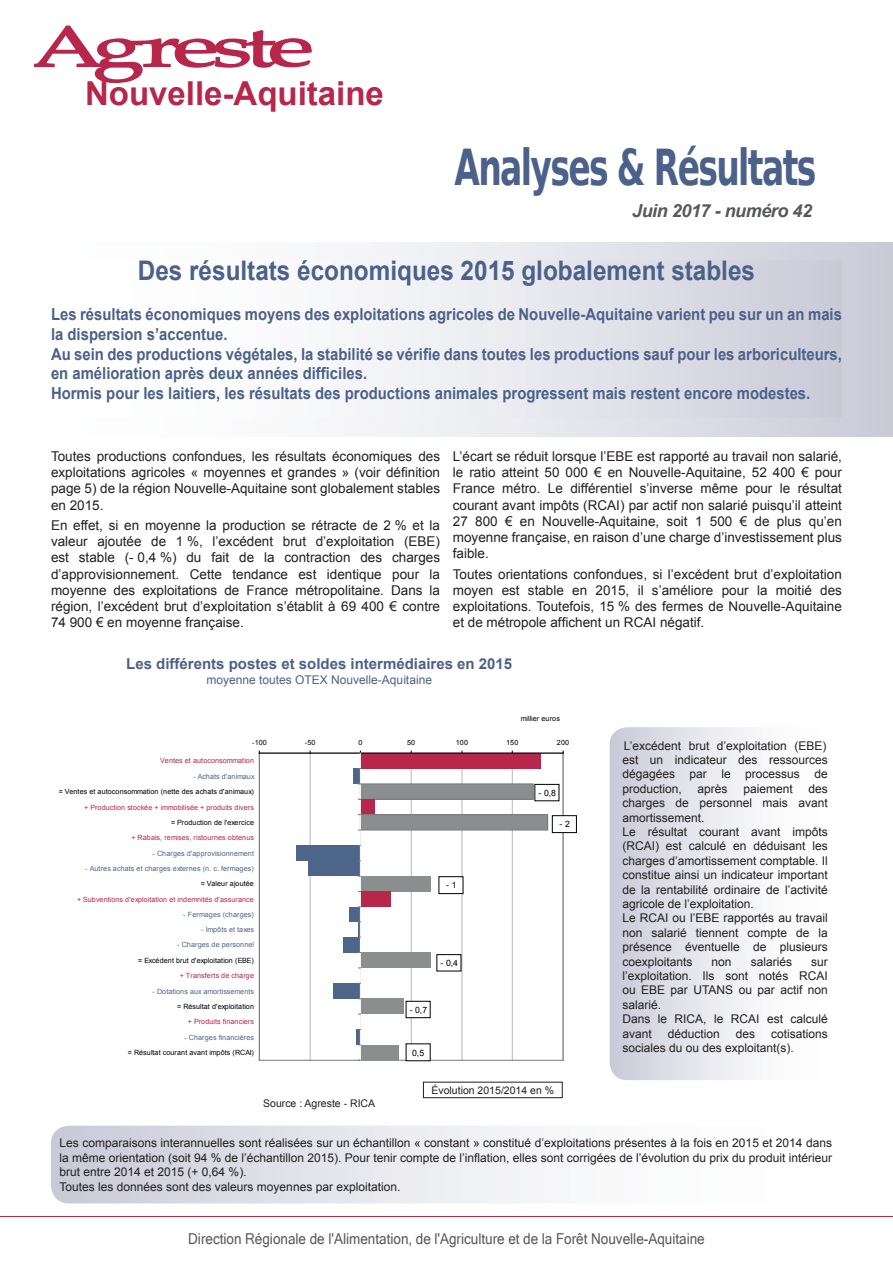
<style>
.page{position:relative;width:893px;height:1263px;background:#fff}
.page>*{position:absolute;margin:0;border:0;box-sizing:border-box;transform-origin:0 0}
.t1{font:700 49.5px "DejaVu Sans";letter-spacing:-.05em;color:#4c6189;scale:.67 1}
.t2{font:700 33px "Arial";color:#b6274b}
.t3{font:700 27px "Arial";color:#4c6189;scale:.9 1}
.t4{font:italic 700 18px "Arial";letter-spacing:-.025em;color:#57585a}
.t5{font:700 16.5px/19.8px "Arial";color:#4c6189;scale:.9 1}
.t6{font:15px "Microsoft Sans Serif";color:#57585a;scale:.9 1}
.t7{font:700 15px "Arial";color:#4c6189}
.t8{font:13.5px/16.2px "Arial";color:#231f20;text-align:justify}
.t9{font:12px/14.4px "Arial";color:#231f20}
.t10{font:12px "Arial";color:#4c6189}
.t11{font:10.5px "Arial";color:#231f20}
.t12{font:8.7px "Arial";color:#000001}
.t13{font:7.2px "Arial";letter-spacing:.015em;color:#000001}
.t14{font:7.2px "Arial";letter-spacing:.015em;color:#b6274b}
.t15{font:7.2px "Arial";letter-spacing:.015em;color:#4e658a}
</style>
<div class="page">
<svg style="left:34px;top:26px;width:278px;height:57px"></svg>
<div style="left:0;top:242px;width:893px;height:195px;background:linear-gradient(to right,#fff,#d0d0dd)"></div>
<div style="left:51px;top:261px;width:791px;height:156px;background:linear-gradient(to right,#fff,#d0d0dd)"></div>
<hr style="left:0;top:1216px;width:893px;height:1px;background:#b6274b">
<svg style="left:51px;top:1125px;width:478px;height:78px"></svg>
<svg style="left:610px;top:727px;width:140px;height:353px"></svg>
<hr style="left:310px;top:753px;width:1px;height:307px;background:#b5b7b8">
<hr style="left:411px;top:753px;width:1px;height:307px;background:#b5b7b8">
<hr style="left:462px;top:753px;width:1px;height:307px;background:#b5b7b8">
<hr style="left:512px;top:753px;width:1px;height:307px;background:#b5b7b8">
<hr style="left:563px;top:753px;width:1px;height:307px;background:#75797b">
<hr style="left:259px;top:1060px;width:304px;height:1px;background:#75797b">
<hr style="left:259px;top:753px;width:1px;height:307px;background:#75797b">
<div style="left:360px;top:753px;width:180px;height:15px;background:#b6274b"></div>
<div style="left:353px;top:768px;width:7px;height:16px;background:#4e658a"></div>
<div style="left:360px;top:784px;width:173px;height:15px;background:#8b8e8f"></div>
<div style="left:360px;top:799px;width:15px;height:16px;background:#b6274b"></div>
<div style="left:360px;top:815px;width:188px;height:15px;background:#8b8e8f"></div>
<div style="left:360px;top:815px;width:188px;height:15px;border:1px solid #75797b"></div>
<div style="left:296px;top:845px;width:64px;height:16px;background:#4e658a"></div>
<div style="left:308px;top:861px;width:52px;height:15px;background:#4e658a"></div>
<div style="left:360px;top:876px;width:71px;height:15px;background:#8b8e8f"></div>
<div style="left:360px;top:891px;width:31px;height:16px;background:#b6274b"></div>
<div style="left:349px;top:907px;width:11px;height:15px;background:#4e658a"></div>
<div style="left:343px;top:937px;width:17px;height:15px;background:#4e658a"></div>
<div style="left:360px;top:952px;width:71px;height:16px;background:#8b8e8f"></div>
<div style="left:333px;top:983px;width:27px;height:16px;background:#4e658a"></div>
<div style="left:360px;top:999px;width:43px;height:15px;background:#8b8e8f"></div>
<svg style="left:356px;top:1029px;width:4px;height:16px"></svg>
<div style="left:360px;top:1045px;width:39px;height:15px;background:#8b8e8f"></div>
<hr style="left:259px;top:753px;width:304px;height:1px;background:#000001">
<hr style="left:360px;top:753px;width:1px;height:307px;background:#fff">
<svg style="left:358px;top:830px;width:3px;height:16px"></svg>
<svg style="left:358px;top:921px;width:2px;height:17px"></svg>
<svg style="left:358px;top:968px;width:3px;height:16px"></svg>
<svg style="left:358px;top:1014px;width:3px;height:16px"></svg>
<div style="left:406px;top:1044px;width:24px;height:17px;background:#fff"></div>
<div style="left:406px;top:1001px;width:24px;height:17px;background:#fff"></div>
<div style="left:406px;top:1001px;width:24px;height:17px;border:1px solid #000001"></div>
<div style="left:437px;top:954px;width:24px;height:17px;border:1px solid #000001"></div>
<div style="left:439px;top:876px;width:24px;height:18px;border:1px solid #000001"></div>
<div style="left:552px;top:816px;width:24px;height:16px;background:#fff"></div>
<div style="left:552px;top:815px;width:25px;height:18px;border:1px solid #000001"></div>
<div style="left:535px;top:784px;width:24px;height:17px;border:1px solid #000001"></div>
<div style="left:423px;top:1082px;width:139px;height:16px;border:1px solid #231f20"></div>
<h2 class="t2" style="left:85px;top:71px;width:300px">Nouvelle-Aquitaine</h2>
<h1 class="t1" style="left:454px;top:127px;width:542px">Analyses &amp; Résultats</h1>
<h3 class="t4" style="left:632px;top:199px;width:182px">Juin 2017 - numéro 42</h3>
<h3 class="t3" style="left:138px;top:253px;width:687px">Des résultats économiques 2015 globalement stables</h3>
<p class="t5" style="left:51px;top:305px;width:880px">Les résultats économiques moyens des exploitations agricoles de Nouvelle-Aquitaine varient peu sur un an mais la dispersion s’accentue.<br>Au sein des productions végétales, la stabilité se vérifie dans toutes les productions sauf pour les arboriculteurs, en amélioration après deux années difficiles.<br>Hormis pour les laitiers, les résultats des productions animales progressent mais restent encore modestes.</p>
<p class="t8" style="left:51px;top:448px;width:391px">Toutes productions confondues, les résultats économiques des exploitations agricoles « moyennes et grandes » (voir définition page 5) de la région Nouvelle-Aquitaine sont globalement stables en 2015.</p>
<p class="t8" style="left:51px;top:517px;width:391px">En effet, si en moyenne la production se rétracte de 2 % et la valeur ajoutée de 1 %, l’excédent brut d’exploitation (EBE) est stable (- 0,4 %) du fait de la contraction des charges d’approvisionnement. Cette tendance est identique pour la moyenne des exploitations de France métropolitaine. Dans la région, l’excédent brut d’exploitation s’établit à 69 400 € contre 74 900 € en moyenne française.</p>
<p class="t8" style="left:453px;top:448px;width:391px">L’écart se réduit lorsque l’EBE est rapporté au travail non salarié, le ratio atteint 50 000 € en Nouvelle-Aquitaine, 52 400 € pour France métro. Le différentiel s’inverse même pour le résultat courant avant impôts (RCAI) par actif non salarié puisqu’il atteint 27 800 € en Nouvelle-Aquitaine, soit 1 500 € de plus qu’en moyenne française, en raison d’une charge d’investissement plus faible.</p>
<p class="t8" style="left:453px;top:566px;width:391px">Toutes orientations confondues, si l’excédent brut d’exploitation moyen est stable en 2015, il s’améliore pour la moitié des exploitations. Toutefois, 15 % des fermes de Nouvelle-Aquitaine et de métropole affichent un RCAI négatif.</p>
<p class="t7" style="left:126px;top:654px;width:387px">Les différents postes et soldes intermédiaires en 2015</p>
<p class="t10" style="left:207px;top:672px;width:227px">moyenne toutes OTEX Nouvelle-Aquitaine</p>
<p class="t13" style="left:521px;top:714px;width:40px">millier euros</p>
<p class="t13" style="left:252px;top:738px;width:16px">-100</p>
<p class="t13" style="left:305px;top:738px;width:12px">-50</p>
<p class="t13" style="left:358px;top:738px;width:5px">0</p>
<p class="t13" style="left:407px;top:738px;width:10px">50</p>
<p class="t13" style="left:456px;top:738px;width:14px">100</p>
<p class="t13" style="left:506px;top:738px;width:14px">150</p>
<p class="t13" style="left:557px;top:738px;width:14px">200</p>
<p class="t14" style="left:160px;top:756px;width:95px">Ventes et autoconsommation</p>
<p class="t15" style="left:193px;top:771px;width:63px">- Achats d'animaux</p>
<p class="t13" style="left:59px;top:787px;width:197px">= Ventes et autoconsommation (nette des achats d'animaux)</p>
<p class="t14" style="left:84px;top:802px;width:171px">+ Production stockée + immobilisée + produits divers</p>
<p class="t13" style="left:171px;top:818px;width:84px">= Production de l'exercice</p>
<p class="t14" style="left:131px;top:833px;width:124px">+ Rabais, remises, ristournes obtenus</p>
<p class="t15" style="left:153px;top:848px;width:103px">- Charges d'approvisionnement</p>
<p class="t15" style="left:85px;top:864px;width:170px">- Autres achats et charges externes (n. c. fermages)</p>
<p class="t13" style="left:201px;top:879px;width:55px">= Valeur ajoutée</p>
<p class="t14" style="left:77px;top:894px;width:178px">+ Subventions d'exploitation et indemnités d'assurance</p>
<p class="t15" style="left:183px;top:909px;width:72px">- Fermages (charges)</p>
<p class="t15" style="left:201px;top:925px;width:54px">- Impôts et taxes</p>
<p class="t15" style="left:177px;top:940px;width:78px">- Charges de personnel</p>
<p class="t13" style="left:138px;top:955px;width:117px">= Excédent brut d'exploitation (EBE)</p>
<p class="t14" style="left:180px;top:971px;width:76px">+ Transferts de charge</p>
<p class="t15" style="left:153px;top:986px;width:103px">- Dotations aux amortissements</p>
<p class="t13" style="left:177px;top:1002px;width:78px">= Résultat d'exploitation</p>
<p class="t14" style="left:188px;top:1017px;width:68px">+ Produits financiers</p>
<p class="t15" style="left:184px;top:1032px;width:71px">- Charges financières</p>
<p class="t13" style="left:128px;top:1048px;width:127px">= Résultat courant avant impôts (RCAI)</p>
<p class="t12" style="left:538px;top:787px;width:19px">- 0,8</p>
<p class="t12" style="left:559px;top:819px;width:12px">- 2</p>
<p class="t12" style="left:446px;top:880px;width:12px">- 1</p>
<p class="t12" style="left:440px;top:957px;width:19px">- 0,4</p>
<p class="t12" style="left:410px;top:1004px;width:19px">- 0,7</p>
<p class="t12" style="left:412px;top:1047px;width:14px">0,5</p>
<p class="t11" style="left:263px;top:1096px;width:114px">Source : Agreste - RICA</p>
<p class="t11" style="left:432px;top:1083px;width:124px">Évolution 2015/2014 en %</p>
<p class="t9" style="left:622px;top:738px;width:207px">L’excédent brut d’exploitation (EBE) est un indicateur des ressources dégagées par le processus de production,</p>
<p class="t9" style="left:697px;top:781px;width:32px">après</p>
<p class="t9" style="left:743px;top:781px;width:51px">paiement</p>
<p class="t9" style="left:622px;top:781px;width:207px;text-indent:186px">des charges de personnel mais avant amortissement.<br>Le résultat courant avant impôts (RCAI) est calculé en déduisant les charges d’amortissement comptable. Il constitue ainsi un indicateur important de la rentabilité ordinaire de l’activité agricole de l’exploitation.<br>Le RCAI ou l’EBE rapportés au travail non salarié tiennent compte de la présence éventuelle de plusieurs coexploitants</p>
<p class="t9" style="left:711px;top:954px;width:22px">non</p>
<p class="t9" style="left:751px;top:954px;width:43px">salariés</p>
<p class="t9" style="left:622px;top:954px;width:207px;text-indent:189px">sur l’exploitation. Ils sont notés RCAI ou EBE par UTANS ou par actif non salarié.<br>Dans le RICA, le RCAI est calculé avant</p>
<p class="t9" style="left:668px;top:1026px;width:54px">déduction</p>
<p class="t9" style="left:736px;top:1026px;width:21px">des</p>
<p class="t9" style="left:622px;top:1026px;width:207px;text-indent:149px">cotisations sociales du ou des exploitant(s).</p>
<p class="t9" style="left:60px;top:1136px;width:774px">Les comparaisons interannuelles sont réalisées sur un échantillon « constant » constitué d’exploitations présentes à la fois en 2015 et 2014 dans la même orientation (soit 94 % de l’échantillon 2015). Pour tenir compte de l’inflation, elles sont corrigées de l’évolution du prix du produit intérieur brut entre 2014 et 2015 (+ 0,64 %).<br>Toutes les données sont des valeurs moyennes par exploitation.</p>
<p class="t6" style="left:188px;top:1229px;width:575px">Direction Régionale de l'Alimentation, de l'Agriculture et de la Forêt Nouvelle-Aquitaine</p>
</div>
